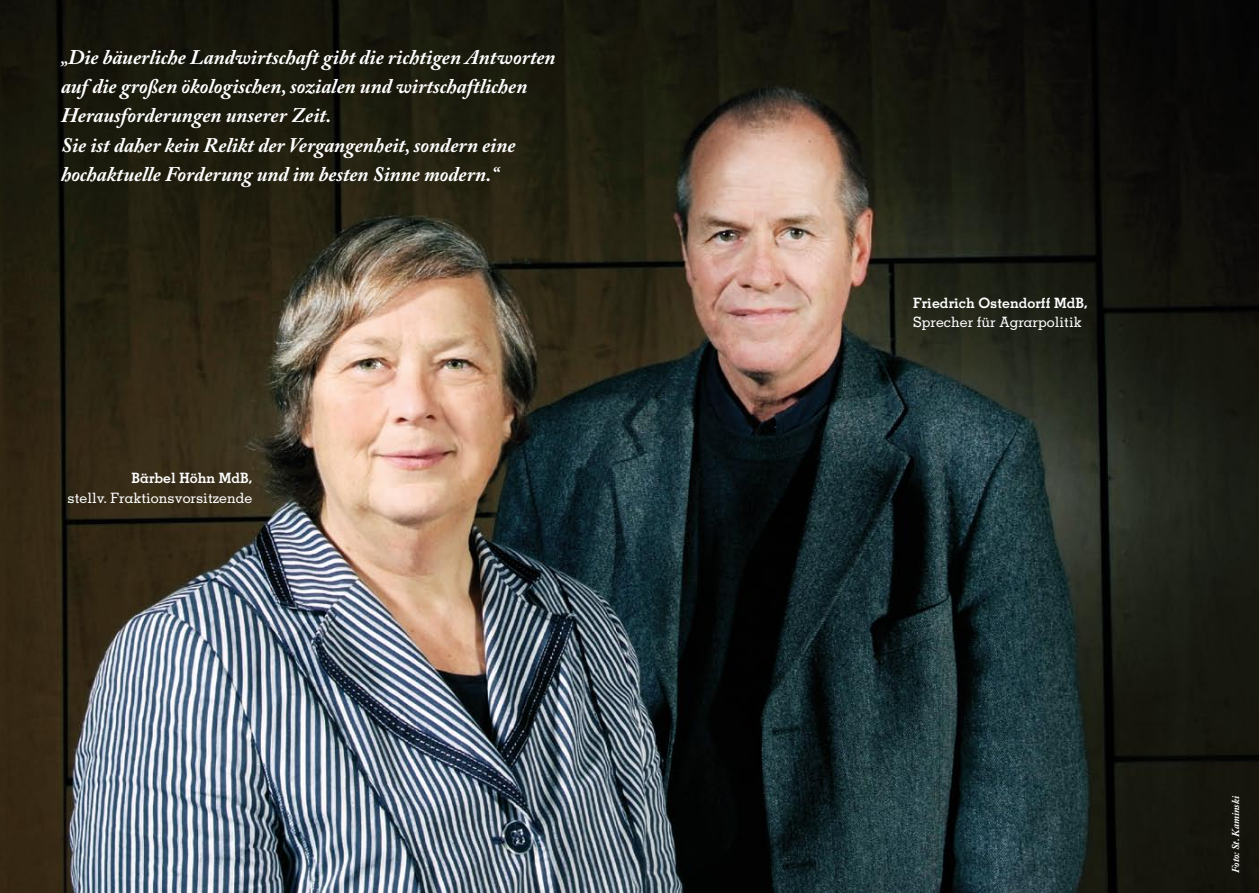
<style>
.page{position:relative;width:1259px;height:893px;background:#fff}
.page>*{position:absolute;margin:0;border:0;box-sizing:border-box;transform-origin:0 0}
.t1{font:italic 700 20.7px/29.2px "Adobe Caslon Pro";color:#fff}
.t2{font:500 14.25px "Gruene Memphis Std";color:#fff}
.t3{font:700 14.25px "Gruene Memphis Std";color:#fff}
.t4{font:italic 700 10.5px "Adobe Caslon Pro";letter-spacing:-.005em;color:#fff}
</style>
<div class="page">
<img style="left:0;top:0;width:1259px;height:893px">
<p class="t1" style="left:61px;top:42px;width:496px">„Die bäuerliche Landwirtschaft gibt die richtigen Antworten auf die großen ökologischen, sozialen und wirtschaftlichen Herausforderungen unserer Zeit.<br>Sie ist daher kein Relikt der Vergangenheit, sondern eine hochaktuelle Forderung und im besten Sinne modern.“</p>
<p class="t3" style="left:132px;top:469px;width:122px">Bärbel Höhn MdB,</p>
<p class="t2" style="left:68px;top:489px;width:186px">stellv. Fraktionsvorsitzende</p>
<p class="t3" style="left:913px;top:294px;width:176px">Friedrich Ostendorff MdB,</p>
<p class="t2" style="left:913px;top:313px;width:170px">Sprecher für Agrarpolitik</p>
<p class="t4" style="left:1229px;top:873px;width:78px;rotate:-90deg">Foto: St. Kaminski</p>
</div>
